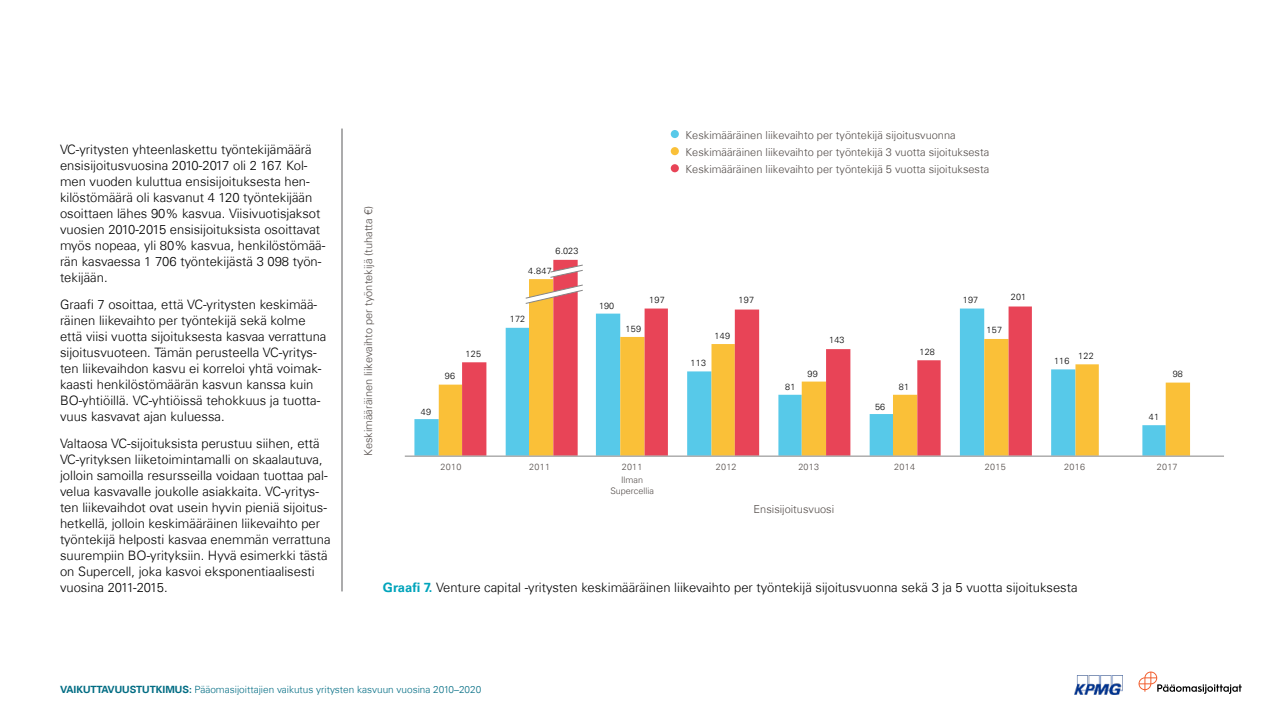
<style>
.page{position:relative;width:1280px;height:720px;background:#fff}
.page>*{position:absolute;margin:0;border:0;box-sizing:border-box;transform-origin:0 0}
.t1{font:300 13px/16px "Universfor KPMG";color:#000}
.t2{font:300 11px/17px "Universfor KPMG";color:#524b48}
.t3{font:300 10px "Universfor KPMG";color:#006c83}
.t4{font:300 9px "Universfor KPMG";letter-spacing:.03em;color:#000}
.t5{font:300 9px "Universfor KPMG";letter-spacing:.03em;color:#524b48}
.t6{font:300 9px/11.2px "Universfor KPMG";color:#524b48;text-align:center}
.s1{font-weight:700;color:#00a4bb}
.s2{font-weight:700}
</style>
<div class="page">
<img style="left:1075px;top:676px;width:47px;height:19px">
<svg style="left:1139px;top:672px;width:103px;height:22px"></svg>
<svg style="left:414px;top:384px;width:25px;height:72px"></svg>
<svg style="left:439px;top:364px;width:751px;height:92px"></svg>
<svg style="left:462px;top:260px;width:570px;height:196px"></svg>
<hr style="left:405px;top:456px;width:819px;height:1px;background:#858585">
<div style="left:671px;top:130px;width:8px;height:8px;background:#57c9e9;border-radius:50%"></div>
<div style="left:671px;top:147px;width:8px;height:8px;background:#fac038;border-radius:50%"></div>
<div style="left:671px;top:164px;width:8px;height:8px;background:#e84457;border-radius:50%"></div>
<svg style="left:525px;top:285px;width:58px;height:19px"></svg>
<svg style="left:550px;top:265px;width:33px;height:13px"></svg>
<hr style="left:342px;top:129px;width:1px;height:462px;background:#58595b">
<p class="t1" style="left:60px;top:141px;width:267px">VC-yritysten yhteenlaskettu työntekijämäärä ensisijoitusvuosina 2010-2017 oli 2 167. Kol&shy;men vuoden kuluttua ensisijoituksesta hen&shy;kilöstömäärä oli kasvanut 4 120 työntekijään osoittaen lähes 90% kasvua. Viisivuotisjaksot vuosien 2010-2015 ensisijoituksista osoittavat myös nopeaa, yli 80% kasvua, henkilöstömää&shy;rän kasvaessa 1 706 työntekijästä 3 098 työn&shy;tekijään.</p>
<p class="t1" style="left:60px;top:296px;width:268px">Graafi 7 osoittaa, että VC-yritysten keskimää&shy;räinen liikevaihto per työntekijä sekä kolme että viisi vuotta sijoituksesta kasvaa verrattuna sijoitusvuoteen. Tämän perusteella VC-yritys&shy;ten liikevaihdon kasvu ei korreloi yhtä voimak&shy;kaasti henkilöstömäärän kasvun kanssa kuin BO-yhtiöillä. VC-yhtiöissä tehokkuus ja tuotta&shy;vuus kasvavat ajan kuluessa.</p>
<p class="t1" style="left:60px;top:435px;width:272px">Valtaosa VC-sijoituksista perustuu siihen, että VC-yrityksen liiketoimintamalli on skaalautuva, jolloin samoilla resursseilla voidaan tuottaa pal&shy;velua kasvavalle joukolle asiakkaita. VC-yritys&shy;ten liikevaihdot ovat usein hyvin pieniä sijoitus&shy;hetkellä, jolloin keskimääräinen liikevaihto per työntekijä helposti kasvaa enemmän verrattuna suurempiin BO-yrityksiin. Hyvä esimerkki tästä on Supercell, joka kasvoi eksponentiaalisesti vuosina 2011-2015.</p>
<p class="t2" style="left:360px;top:456px;width:251px;rotate:-90deg">Keskimääräinen liikevaihto per työntekijä (tuhatta €)</p>
<p class="t2" style="left:686px;top:127px;width:305px">Keskimääräinen liikevaihto per työntekijä sijoitusvuonna<br>Keskimääräinen liikevaihto per työntekijä 3 vuotta sijoituksesta<br>Keskimääräinen liikevaihto per työntekijä 5 vuotta sijoituksesta</p>
<p class="t4" style="left:421px;top:406px;width:12px">49</p>
<p class="t4" style="left:445px;top:371px;width:12px">96</p>
<p class="t4" style="left:465px;top:349px;width:17px">125</p>
<p class="t4" style="left:555px;top:245px;width:25px">6.023</p>
<p class="t4" style="left:528px;top:265px;width:25px">4.847</p>
<p class="t4" style="left:510px;top:314px;width:17px">172</p>
<p class="t4" style="left:599px;top:300px;width:17px">190</p>
<p class="t4" style="left:625px;top:323px;width:17px">159</p>
<p class="t4" style="left:649px;top:295px;width:17px">197</p>
<p class="t4" style="left:739px;top:295px;width:17px">197</p>
<p class="t4" style="left:691px;top:357px;width:17px">113</p>
<p class="t4" style="left:715px;top:330px;width:17px">149</p>
<p class="t4" style="left:785px;top:381px;width:12px">81</p>
<p class="t4" style="left:807px;top:368px;width:12px">99</p>
<p class="t4" style="left:829px;top:335px;width:17px">143</p>
<p class="t4" style="left:875px;top:401px;width:12px">56</p>
<p class="t4" style="left:899px;top:381px;width:12px">81</p>
<p class="t4" style="left:919px;top:347px;width:17px">128</p>
<p class="t4" style="left:963px;top:294px;width:17px">197</p>
<p class="t4" style="left:1011px;top:292px;width:17px">201</p>
<p class="t4" style="left:987px;top:325px;width:17px">157</p>
<p class="t4" style="left:1054px;top:355px;width:17px">116</p>
<p class="t4" style="left:1078px;top:351px;width:17px">122</p>
<p class="t4" style="left:1149px;top:411px;width:12px">41</p>
<p class="t4" style="left:1173px;top:368px;width:12px">98</p>
<p class="t5" style="left:441px;top:462px;width:22px">2010</p>
<p class="t5" style="left:529px;top:462px;width:22px">2011</p>
<p class="t5" style="left:622px;top:462px;width:22px">2011</p>
<p class="t5" style="left:716px;top:462px;width:22px">2012</p>
<p class="t6" style="left:610px;top:474px;width:45px">Ilman<br>Supercellia</p>
<p class="t5" style="left:798px;top:462px;width:22px">2013</p>
<p class="t5" style="left:894px;top:462px;width:22px">2014</p>
<p class="t5" style="left:985px;top:462px;width:22px">2015</p>
<p class="t5" style="left:1064px;top:462px;width:22px">2016</p>
<p class="t5" style="left:1157px;top:462px;width:22px">2017</p>
<p class="t2" style="left:754px;top:501px;width:82px">Ensisijoitusvuosi</p>
<p class="t1" style="left:383px;top:579px;width:696px"><span class="s1">Graafi 7.</span> Venture capital -yritysten keskimääräinen liikevaihto per työntekijä sijoitusvuonna sekä 3 ja 5 vuotta sijoituksesta</p>
<p class="t3" style="left:60px;top:683px;width:423px"><span class="s2">VAIKUTTAVUUSTUTKIMUS:</span> Pääomasijoittajien vaikutus yritysten kasvuun vuosina 2010–2020</p>
</div>
